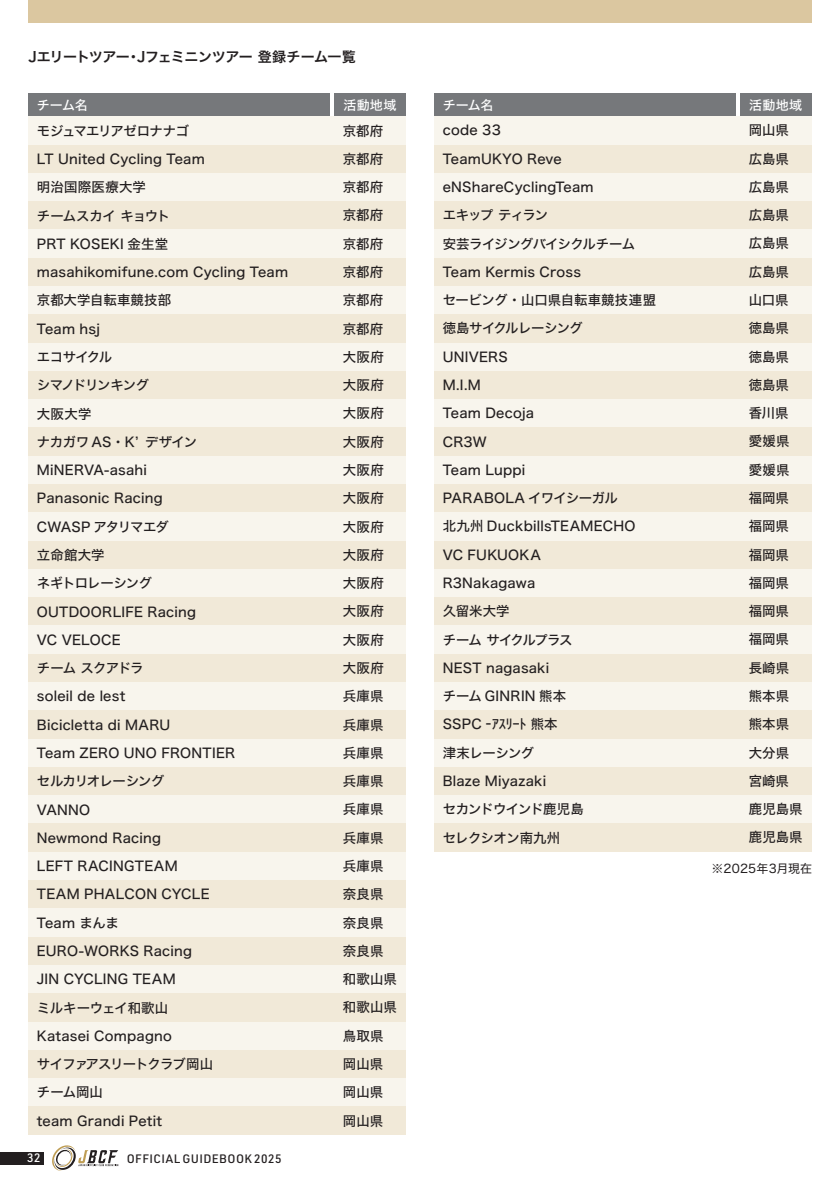
<style>
.page{position:relative;width:840px;height:1191px;background:#fff}
.page>*{position:absolute;margin:0;border:0;box-sizing:border-box;transform-origin:0 0}
.t1{font:14px "Hira Kaku Std N W6";letter-spacing:-.035em;color:#231f20}
.t2{font:13.4px/28.2px "Hira Kaku Std N W5";letter-spacing:.01em;color:#231f20}
.t3{font:13px "Hira Kaku Std N W5";letter-spacing:.01em;color:#fff}
.t4{font:500 12px "URWDIN";letter-spacing:.035em;color:#231f20}
.t5{font:12px "Hira Kaku Std W4";letter-spacing:.01em;color:#231f20}
.t6{font:500 12px "URWDIN";color:#fff}
</style>
<div class="page">
<div style="left:28px;top:0;width:783px;height:23px;background:#dbc7a0"></div>
<div style="left:28px;top:94px;width:301px;height:22px;background:#76787b"></div>
<div style="left:334px;top:94px;width:71px;height:22px;background:#76787b"></div>
<div style="left:434px;top:94px;width:301px;height:22px;background:#76787b"></div>
<div style="left:739px;top:94px;width:72px;height:22px;background:#76787b"></div>
<div style="left:28px;top:1106px;width:377px;height:28px;background:#f1e9d8"></div>
<div style="left:28px;top:1077px;width:377px;height:29px;background:#f8f5ed"></div>
<div style="left:28px;top:1049px;width:377px;height:28px;background:#f1e9d8"></div>
<div style="left:28px;top:1021px;width:377px;height:28px;background:#f8f5ed"></div>
<div style="left:28px;top:992px;width:377px;height:29px;background:#f1e9d8"></div>
<div style="left:28px;top:964px;width:377px;height:28px;background:#f8f5ed"></div>
<div style="left:28px;top:936px;width:377px;height:28px;background:#f1e9d8"></div>
<div style="left:28px;top:908px;width:377px;height:28px;background:#f8f5ed"></div>
<div style="left:28px;top:879px;width:377px;height:29px;background:#f1e9d8"></div>
<div style="left:28px;top:851px;width:377px;height:28px;background:#f8f5ed"></div>
<div style="left:28px;top:823px;width:377px;height:28px;background:#f1e9d8"></div>
<div style="left:28px;top:795px;width:377px;height:28px;background:#f8f5ed"></div>
<div style="left:28px;top:766px;width:377px;height:29px;background:#f1e9d8"></div>
<div style="left:28px;top:738px;width:377px;height:28px;background:#f8f5ed"></div>
<div style="left:28px;top:710px;width:377px;height:28px;background:#f1e9d8"></div>
<div style="left:28px;top:681px;width:377px;height:29px;background:#f8f5ed"></div>
<div style="left:28px;top:653px;width:377px;height:28px;background:#f1e9d8"></div>
<div style="left:28px;top:625px;width:377px;height:28px;background:#f8f5ed"></div>
<div style="left:28px;top:597px;width:377px;height:28px;background:#f1e9d8"></div>
<div style="left:28px;top:568px;width:377px;height:29px;background:#f8f5ed"></div>
<div style="left:28px;top:540px;width:377px;height:28px;background:#f1e9d8"></div>
<div style="left:28px;top:512px;width:377px;height:28px;background:#f8f5ed"></div>
<div style="left:28px;top:484px;width:377px;height:28px;background:#f1e9d8"></div>
<div style="left:28px;top:455px;width:377px;height:29px;background:#f8f5ed"></div>
<div style="left:28px;top:427px;width:377px;height:28px;background:#f1e9d8"></div>
<div style="left:28px;top:399px;width:377px;height:28px;background:#f8f5ed"></div>
<div style="left:28px;top:370px;width:377px;height:29px;background:#f1e9d8"></div>
<div style="left:28px;top:342px;width:377px;height:28px;background:#f8f5ed"></div>
<div style="left:28px;top:314px;width:377px;height:28px;background:#f1e9d8"></div>
<div style="left:28px;top:286px;width:377px;height:28px;background:#f8f5ed"></div>
<div style="left:28px;top:257px;width:377px;height:29px;background:#f1e9d8"></div>
<div style="left:28px;top:229px;width:377px;height:28px;background:#f8f5ed"></div>
<div style="left:28px;top:201px;width:377px;height:28px;background:#f1e9d8"></div>
<div style="left:28px;top:172px;width:377px;height:29px;background:#f8f5ed"></div>
<div style="left:28px;top:144px;width:377px;height:28px;background:#f1e9d8"></div>
<div style="left:28px;top:116px;width:377px;height:28px;background:#f8f5ed"></div>
<div style="left:434px;top:823px;width:377px;height:28px;background:#f1e9d8"></div>
<div style="left:434px;top:795px;width:377px;height:28px;background:#f8f5ed"></div>
<div style="left:434px;top:766px;width:377px;height:29px;background:#f1e9d8"></div>
<div style="left:434px;top:738px;width:377px;height:28px;background:#f8f5ed"></div>
<div style="left:434px;top:710px;width:377px;height:28px;background:#f1e9d8"></div>
<div style="left:434px;top:681px;width:377px;height:29px;background:#f8f5ed"></div>
<div style="left:434px;top:653px;width:377px;height:28px;background:#f1e9d8"></div>
<div style="left:434px;top:625px;width:377px;height:28px;background:#f8f5ed"></div>
<div style="left:434px;top:597px;width:377px;height:28px;background:#f1e9d8"></div>
<div style="left:434px;top:568px;width:377px;height:29px;background:#f8f5ed"></div>
<div style="left:434px;top:540px;width:377px;height:28px;background:#f1e9d8"></div>
<div style="left:434px;top:512px;width:377px;height:28px;background:#f8f5ed"></div>
<div style="left:434px;top:484px;width:377px;height:28px;background:#f1e9d8"></div>
<div style="left:434px;top:455px;width:377px;height:29px;background:#f8f5ed"></div>
<div style="left:434px;top:427px;width:377px;height:28px;background:#f1e9d8"></div>
<div style="left:434px;top:399px;width:377px;height:28px;background:#f8f5ed"></div>
<div style="left:434px;top:370px;width:377px;height:29px;background:#f1e9d8"></div>
<div style="left:434px;top:342px;width:377px;height:28px;background:#f8f5ed"></div>
<div style="left:434px;top:314px;width:377px;height:28px;background:#f1e9d8"></div>
<div style="left:434px;top:286px;width:377px;height:28px;background:#f8f5ed"></div>
<div style="left:434px;top:257px;width:377px;height:29px;background:#f1e9d8"></div>
<div style="left:434px;top:229px;width:377px;height:28px;background:#f8f5ed"></div>
<div style="left:434px;top:201px;width:377px;height:28px;background:#f1e9d8"></div>
<div style="left:434px;top:172px;width:377px;height:29px;background:#f8f5ed"></div>
<div style="left:434px;top:144px;width:377px;height:28px;background:#f1e9d8"></div>
<div style="left:434px;top:116px;width:377px;height:28px;background:#f8f5ed"></div>
<svg style="left:52px;top:1145px;width:66px;height:26px"></svg>
<div style="left:0;top:1152px;width:44px;height:12px;background:#231f20"></div>
<p class="t1" style="left:28px;top:46px;width:329px">Jエリートツアー・Jフェミニンツアー 登録チーム一覧</p>
<p class="t3" style="left:37px;top:95px;width:52px">チーム名</p>
<p class="t3" style="left:343px;top:95px;width:54px">活動地域</p>
<p class="t3" style="left:442px;top:95px;width:52px">チーム名</p>
<p class="t3" style="left:748px;top:95px;width:54px">活動地域</p>
<p class="t2" style="left:37px;top:117px;width:253px">モジュマエリアゼロナナゴ<br>LT United Cycling Team<br>明治国際医療大学<br>チームスカイ キョウト<br>PRT KOSEKI 金生堂masahikomifune.com Cycling Team京都大学自転車競技部<br>Team hsj<br>エコサイクル<br>シマノドリンキング<br>大阪大学<br>ナカガワ AS・Kʼ デザイン<br>MiNERVA-asahi<br>Panasonic Racing<br>CWASP アタリマエダ<br>立命館大学<br>ネギトロレーシング<br>OUTDOORLIFE Racing<br>VC VELOCE<br>チーム スクアドラ<br>soleil de lest<br>Bicicletta di MARU<br>Team ZERO UNO FRONTIER<br>セルカリオレーシング<br>VANNO<br>Newmond Racing<br>LEFT RACINGTEAM<br>TEAM PHALCON CYCLE<br>Team まんま<br>EURO-WORKS Racing<br>JIN CYCLING TEAM<br>ミルキーウェイ和歌山<br>Katasei Compagno<br>サイファアスリートクラブ岡山<br>チーム岡山<br>team Grandi Petit</p>
<p class="t2" style="left:342px;top:117px;width:55px">京都府京都府京都府京都府京都府京都府京都府京都府大阪府大阪府大阪府大阪府大阪府大阪府大阪府大阪府大阪府大阪府大阪府大阪府兵庫県兵庫県兵庫県兵庫県兵庫県兵庫県兵庫県奈良県奈良県奈良県和歌山県和歌山県鳥取県岡山県岡山県岡山県</p>
<p class="t2" style="left:442px;top:116px;width:215px">code 33<br>TeamUKYO Reve eNShareCyclingTeam<br>エキップ ティラン<br>安芸ライジングバイシクルチーム<br>Team Kermis Cross<br>セービング・山口県自転車競技連盟徳島サイクルレーシング<br>UNIVERS<br>M.I.M<br>Team Decoja<br>CR3W<br>Team Luppi<br>PARABOLA イワイシーガル<br>北九州 DuckbillsTEAMECHO<br>VC FUKUOKA<br>R3Nakagawa<br>久留米大学<br>チーム サイクルプラス<br>NEST nagasaki<br>チーム GINRIN 熊本<br>SSPC‐ｱｽﾘｰﾄ 熊本<br>津末レーシング<br>Blaze Miyazaki<br>セカンドウインド鹿児島<br>セレクシオン南九州</p>
<p class="t2" style="left:748px;top:116px;width:55px">岡山県広島県広島県広島県広島県広島県山口県徳島県徳島県徳島県香川県愛媛県愛媛県福岡県福岡県福岡県福岡県福岡県福岡県長崎県熊本県熊本県大分県宮崎県鹿児島県鹿児島県</p>
<p class="t5" style="left:711px;top:859px;width:102px">※2025年3月現在</p>
<p class="t6" style="left:27px;top:1150px;width:15px">32</p>
<p class="t4" style="left:127px;top:1150px;width:156px">OFFICIAL GUIDEBOOK 2025</p>
</div>
